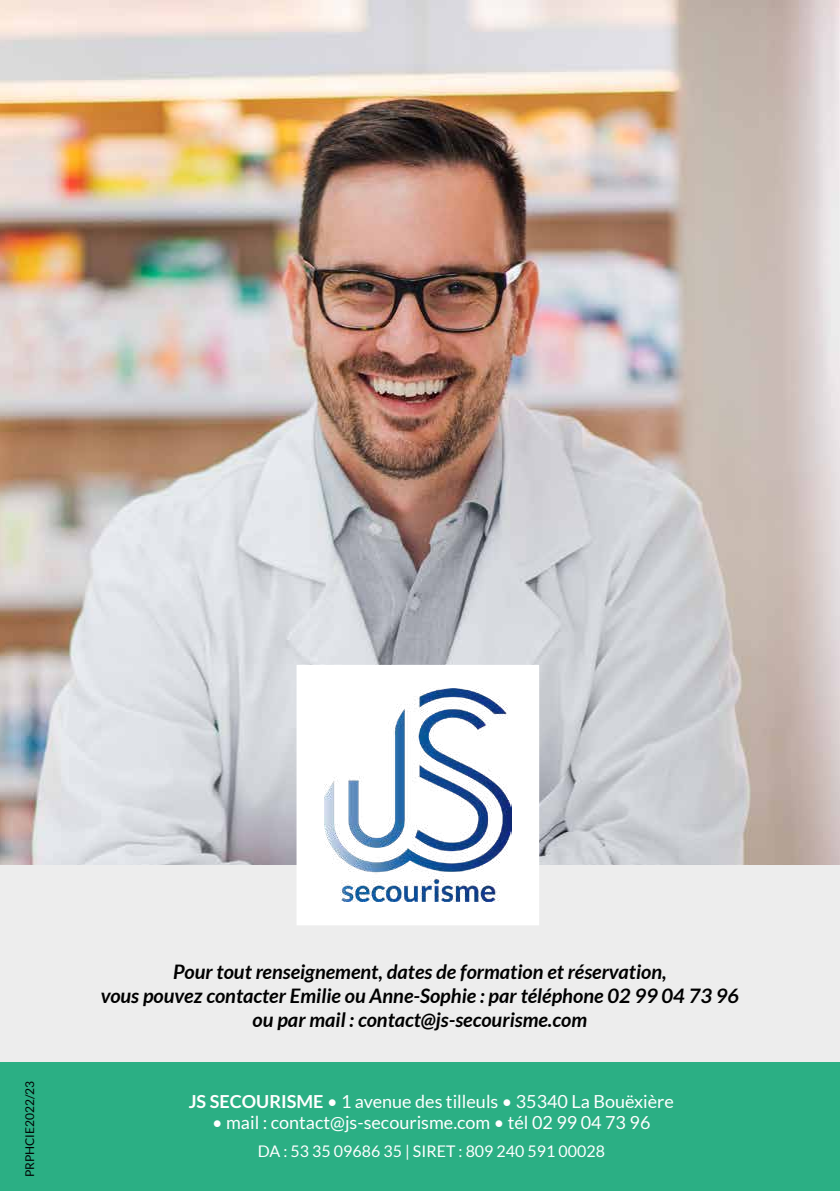
<style>
.page{position:relative;width:840px;height:1191px;background:#fff}
.page>*{position:absolute;margin:0;border:0;box-sizing:border-box;transform-origin:0 0}
.t1{font:italic 700 20px/24px "Lato";color:#000;text-align:center}
.t2{font:18px "Lato";color:#fff}
.t3{font:16px "Lato";color:#fff}
.t4{font:12px "Lato";color:#000}
.s1{font-weight:700}
</style>
<div class="page">
<img style="left:0;top:0;width:839px;height:866px">
<div style="left:0;top:866px;width:839px;height:325px;background:#ededed"></div>
<div style="left:0;top:1062px;width:839px;height:129px;background:#2baf84"></div>
<div style="left:299px;top:668px;width:237px;height:254px;background:#fff"></div>
<img style="left:324px;top:688px;width:187px;height:213px">
<div style="left:296px;top:665px;width:243px;height:260px;border:6px solid #fff"></div>
<p class="t4" style="left:23px;top:1177px;width:98px;rotate:-90deg">PRPHCIE2022/23</p>
<p class="t1" style="left:101px;top:960px;width:639px">Pour tout renseignement, dates de formation et réservation,<br>vous pouvez contacter Emilie ou Anne-Sophie : par téléphone 02 99 04 73 96 ou par mail : contact@js-secourisme.com</p>
<p class="t2" style="left:189px;top:1091px;width:486px"><span class="s1">JS SECOURISME</span> • 1 avenue des tilleuls • 35340 La Bouëxière</p>
<p class="t2" style="left:212px;top:1112px;width:439px">• mail : contact@js-secourisme.com • tél 02 99 04 73 96</p>
<p class="t3" style="left:257px;top:1142px;width:348px">DA : 53 35 09686 35 | SIRET : 809 240 591 00028</p>
</div>
